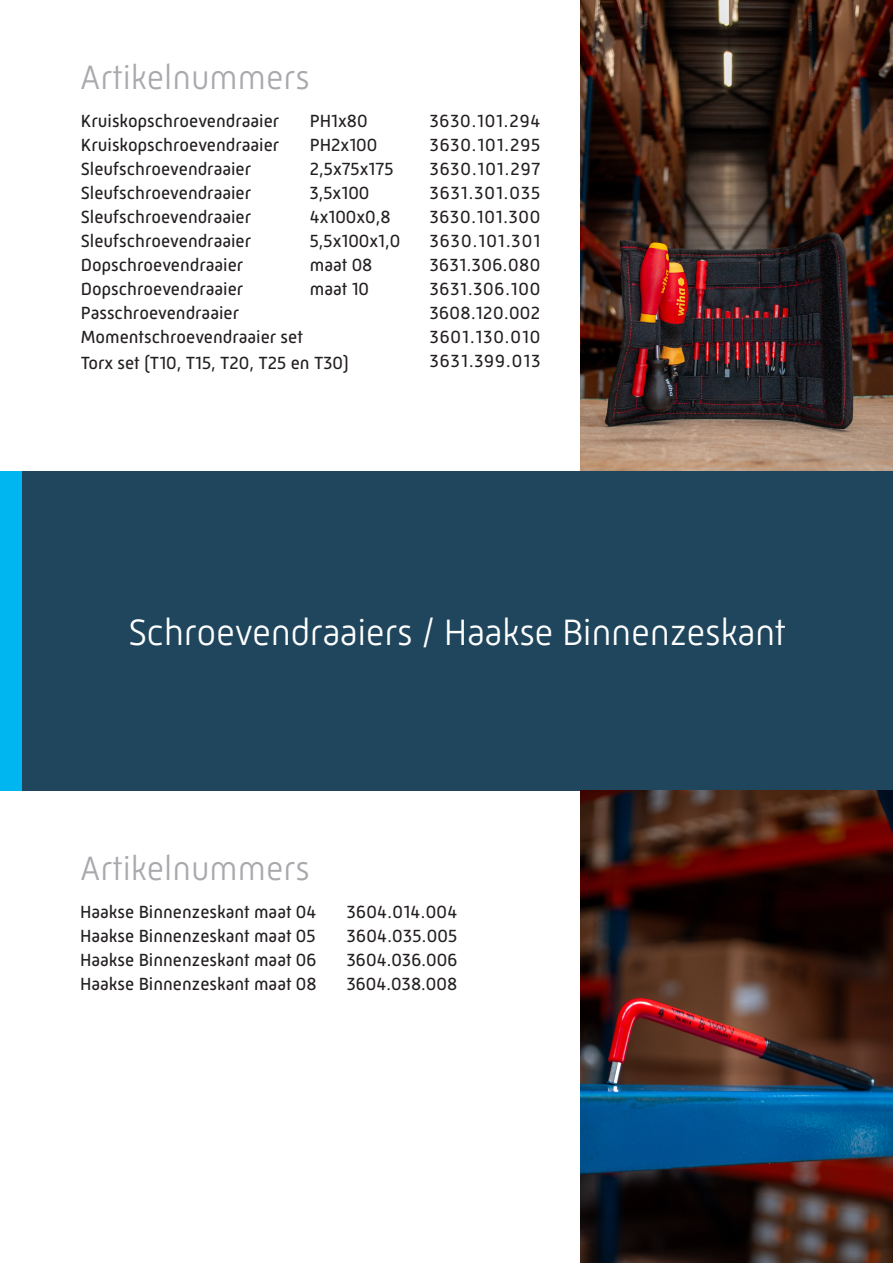
<style>
.page{position:relative;width:893px;height:1263px;background:#fff}
.page>*{position:absolute;margin:0;border:0;box-sizing:border-box;transform-origin:0 0}
.Kadertekstkopje{font:300 37.5px "Mic 32 New";letter-spacing:-.01em;color:#fff}
._02-Bodytekst{font:300 34.5px "Mic 32 New";color:#a8a9ad}
._02-Bodytekst-2{font:18px/24.8px "Mic 32 New";color:#231f20}
.Alineastijl_1{font:18px/24px "Mic 32 New";letter-spacing:.03em;color:#231f20;text-align:justify}
.Alineastijl_1-2{font:18px "Mic 32 New";letter-spacing:.06em;color:#231f20}
</style>
<div class="page">
<img style="left:580px;top:0;width:313px;height:471px">
<div style="left:21px;top:471px;width:872px;height:320px;background:#1f465c"></div>
<div style="left:0;top:471px;width:21px;height:320px;background:#00b6f0"></div>
<img style="left:580px;top:791px;width:313px;height:472px">
<p class="_02-Bodytekst" style="left:80px;top:57px;width:231px">Artikelnummers</p>
<p class="_02-Bodytekst-2" style="left:81px;top:109px;width:200px">Kruiskopschroevendraaier</p>
<p class="_02-Bodytekst-2" style="left:310px;top:109px;width:59px">PH1x80</p>
<p class="_02-Bodytekst-2" style="left:81px;top:133px;width:200px">Kruiskopschroevendraaier</p>
<p class="_02-Bodytekst-2" style="left:310px;top:133px;width:69px">PH2x100</p>
<p class="_02-Bodytekst-2" style="left:81px;top:157px;width:172px">Sleufschroevendraaier</p>
<p class="_02-Bodytekst-2" style="left:310px;top:157px;width:85px">2,5x75x175</p>
<p class="_02-Bodytekst-2" style="left:81px;top:181px;width:172px">Sleufschroevendraaier</p>
<p class="_02-Bodytekst-2" style="left:310px;top:181px;width:61px">3,5x100</p>
<p class="_02-Bodytekst-2" style="left:81px;top:205px;width:172px">Sleufschroevendraaier</p>
<p class="_02-Bodytekst-2" style="left:310px;top:205px;width:82px">4x100x0,8</p>
<p class="_02-Bodytekst-2" style="left:81px;top:229px;width:172px">Sleufschroevendraaier</p>
<p class="_02-Bodytekst-2" style="left:310px;top:229px;width:92px">5,5x100x1,0</p>
<p class="_02-Bodytekst-2" style="left:81px;top:253px;width:164px">Dopschroevendraaier</p>
<p class="_02-Bodytekst-2" style="left:310px;top:253px;width:64px">maat 08</p>
<p class="_02-Bodytekst-2" style="left:81px;top:277px;width:164px">Dopschroevendraaier</p>
<p class="_02-Bodytekst-2" style="left:310px;top:277px;width:61px">maat 10</p>
<p class="_02-Bodytekst-2" style="left:81px;top:301px;width:269px">Passchroevendraaier<br>Momentschroevendraaier set<br>Torx set (T10, T15, T20, T25 en T30)</p>
<p class="Alineastijl_1" style="left:430px;top:109px;width:112px">3630.101.294<br>3630.101.295<br>3630.101.297<br>3631.301.035<br>3630.101.300<br>3630.101.301<br>3631.306.080<br>3631.306.100<br>3608.120.002<br>3601.130.010</p>
<p class="Alineastijl_1-2" style="left:430px;top:351px;width:112px">3631.399.013</p>
<p class="Kadertekstkopje" style="left:128px;top:611px;width:659px">Schroevendraaiers / Haakse Binnenzeskant</p>
<p class="_02-Bodytekst" style="left:80px;top:848px;width:231px">Artikelnummers</p>
<p class="_02-Bodytekst-2" style="left:80px;top:900px;width:238px;line-height:24px;text-align:justify">Haakse Binnenzeskant maat 04<br>Haakse Binnenzeskant maat 05<br>Haakse Binnenzeskant maat 06</p>
<p class="_02-Bodytekst-2" style="left:80px;top:971px;width:238px">Haakse Binnenzeskant maat 08</p>
<p class="Alineastijl_1" style="left:347px;top:900px;width:112px">3604.014.004<br>3604.035.005<br>3604.036.006<br>3604.038.008</p>
</div>
